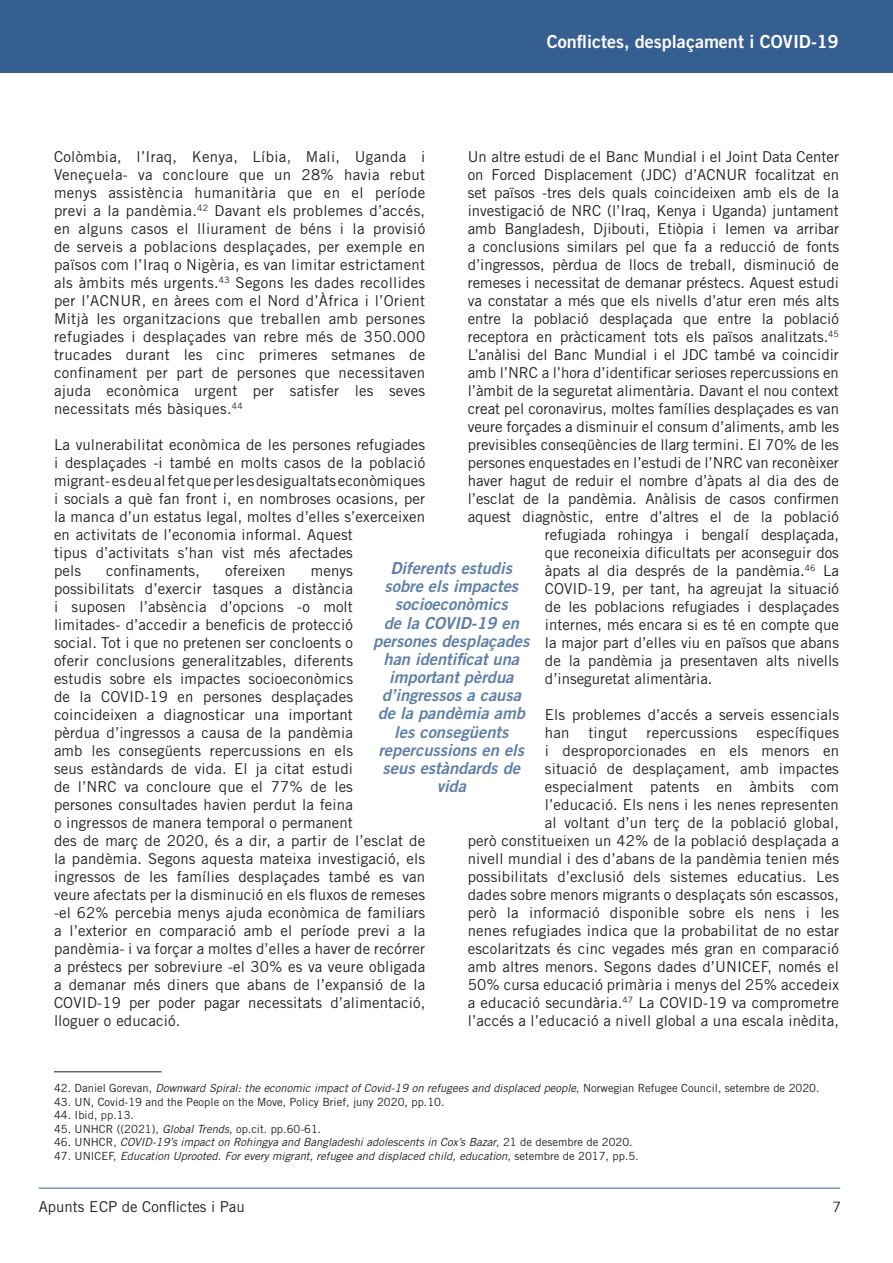
<style>
.page{position:relative;width:893px;height:1263px;background:#fff}
.page>*{position:absolute;margin:0;border:0;box-sizing:border-box;transform-origin:0 0}
.t1{font:18px "Trade Gothic LT Std Bd 2";color:#fff}
.t2{font:16.5px/18.1px "Trade Gothic LT Std Bd 2 Obl";color:#5e7fa7;text-align:center}
.t3{font:15px/18px "Trade Gothic LT Std";letter-spacing:.01em;color:#231f20}
.t4{font:14.25px "Trade Gothic LT Std";color:#231f20}
.t5{font:italic 11.25px "Trade Gothic LT Std";color:#231f20}
.t6{font:11.25px "Trade Gothic LT Std";color:#231f20}
.s1{font-style:normal}
.s2{font-style:italic}
</style>
<div class="page">
<hr style="left:39px;top:1188px;width:801px;height:1px;background:#365f91">
<div style="left:0;top:0;width:893px;height:72px;background:#365f91"></div>
<hr style="left:54px;top:1071px;width:108px;height:1px;background:#231f20">
<p class="t1" style="left:547px;top:30px;width:293px">Conflictes, desplaçament i COVID-19</p>
<p class="t3" style="left:54px;top:147px;width:373px;text-align:justify">Colòmbia, l’Iraq, Kenya, Líbia, Mali, Uganda i Veneçuela- va concloure que un 28% havia rebut menys assistència humanitària que en el període previ a la pandèmia.<sup>42</sup> Davant els problemes d’accés, en alguns casos el lliurament de béns i la provisió de serveis a poblacions desplaçades, per exemple en països com l’Iraq o Nigèria, es van limitar estrictament als àmbits més urgents.<sup>43</sup> Segons les dades recollides per l’ACNUR, en àrees com el Nord d’Àfrica i l’Orient Mitjà les organitzacions que treballen amb persones refugiades i desplaçades van rebre més de 350.000 trucades durant les cinc primeres setmanes de confinament per part de persones que necessitaven ajuda econòmica urgent per satisfer les seves necessitats més bàsiques.<sup>44</sup></p>
<p class="t3" style="left:54px;top:435px;width:373px">La vulnerabilitat econòmica de les persones refugiades i desplaçades -i també en molts casos de la població migrant- es deu al fet que per les desigualtats econòmiques i socials a què fan front i, en nombroses ocasions, per la manca d’un estatus legal, moltes d’elles s’exerceixen en activitats de l’economia informal. Aquest<br>tipus d’activitats s’han vist més afectades<br>pels</p>
<p class="t3" style="left:468px;top:147px;width:373px">Un altre estudi de el Banc Mundial i el Joint Data Center</p>
<p class="t3" style="left:468px;top:165px;width:373px">on Forced Displacement (JDC) d’ACNUR focalitzat en</p>
<p class="t3" style="left:468px;top:183px;width:373px">set països -tres dels quals coincideixen amb els de la</p>
<p class="t3" style="left:468px;top:201px;width:373px">investigació de NRC (l’Iraq, Kenya i Uganda) juntament</p>
<p class="t3" style="left:468px;top:219px;width:373px">amb Bangladesh, Djibouti, Etiòpia i Iemen va arribar</p>
<p class="t3" style="left:468px;top:237px;width:373px">a conclusions similars pel que fa a reducció de fonts</p>
<p class="t3" style="left:468px;top:255px;width:373px">d’ingressos, pèrdua de llocs de treball, disminució de</p>
<p class="t3" style="left:468px;top:273px;width:373px">remeses i necessitat de demanar préstecs. Aquest estudi</p>
<p class="t3" style="left:468px;top:291px;width:373px">va constatar a més que els nivells d’atur eren més alts</p>
<p class="t3" style="left:468px;top:309px;width:373px">entre la població desplaçada que entre la població</p>
<p class="t3" style="left:468px;top:327px;width:373px">receptora en pràcticament tots els països analitzats.<sup>45</sup></p>
<p class="t3" style="left:468px;top:345px;width:373px">L’anàlisi del Banc Mundial i el JDC també va coincidir</p>
<p class="t3" style="left:468px;top:363px;width:373px">amb l’NRC a l’hora d’identificar serioses repercussions en</p>
<p class="t3" style="left:468px;top:381px;width:373px">l’àmbit de la seguretat alimentària. Davant el nou context</p>
<p class="t3" style="left:468px;top:399px;width:373px">creat pel coronavirus, moltes famílies desplaçades es van</p>
<p class="t3" style="left:468px;top:417px;width:373px">veure forçades a disminuir el consum d’aliments, amb les</p>
<p class="t3" style="left:468px;top:435px;width:373px">previsibles conseqüències de llarg termini. El 70% de les</p>
<p class="t3" style="left:468px;top:453px;width:373px">persones enquestades en l’estudi de l’NRC van reconèixer</p>
<p class="t3" style="left:468px;top:471px;width:373px">haver hagut de reduir el nombre d’àpats al dia des de</p>
<p class="t3" style="left:468px;top:489px;width:373px">l’esclat de la pandèmia. Anàlisis de casos confirmen</p>
<p class="t3" style="left:468px;top:507px;width:373px">aquest diagnòstic, entre d’altres el de la població</p>
<p class="t3" style="left:545px;top:525px;width:295px">refugiada rohingya i bengalí desplaçada,</p>
<p class="t3" style="left:545px;top:543px;width:295px">que reconeixia dificultats per aconseguir dos</p>
<p class="t3" style="left:545px;top:561px;width:295px">àpats al dia després de la pandèmia.<sup>46</sup> La</p>
<p class="t3" style="left:545px;top:579px;width:295px">COVID-19, per tant, ha agreujat la situació</p>
<p class="t3" style="left:545px;top:597px;width:295px">de les poblacions refugiades i desplaçades</p>
<p class="t3" style="left:545px;top:615px;width:295px">internes, més encara si es té en compte que</p>
<p class="t3" style="left:545px;top:633px;width:295px">la major part d’elles viu en països que abans</p>
<p class="t3" style="left:545px;top:651px;width:295px">de la pandèmia ja presentaven alts nivells</p>
<p class="t3" style="left:545px;top:669px;width:169px">d’inseguretat alimentària.</p>
<p class="t3" style="left:545px;top:705px;width:295px">Els problemes d’accés a serveis essencials han</p>
<p class="t2" style="left:373px;top:559px;width:158px">Diferents estudis sobre els impactes socioeconòmics<br>de la COVID-19 en persones desplaçades han identificat una important pèrdua d’ingressos a causa de la pandèmia amb les consegüents repercussions en els seus estàndards de vida</p>
<p class="t3" style="left:106px;top:561px;width:95px">confinaments,</p>
<p class="t3" style="left:225px;top:561px;width:62px">ofereixen</p>
<p class="t3" style="left:54px;top:561px;width:373px;text-indent:257px">menys possibilitats d’exercir tasques a distància<br>i suposen l’absència d’opcions -o molt<br>limitades- d’accedir a beneficis de protecció<br>social. Tot i que no pretenen ser concloents o<br>oferir conclusions generalitzables, diferents<br>estudis sobre els impactes socioeconòmics<br>de la COVID-19 en persones desplaçades coincideixen a diagnosticar una important<br>pèrdua d’ingressos a causa de la pandèmia<br>amb les consegüents repercussions en els<br>seus estàndards de vida. El ja citat estudi<br>de l’NRC va concloure que el 77% de les<br>persones consultades havien perdut la feina<br>o ingressos de manera temporal o permanent<br>des de març de 2020, és a dir, a partir de l’esclat de la pandèmia. Segons aquesta mateixa investigació, els ingressos de les famílies desplaçades també es van veure afectats per la disminució en els fluxos de remeses -el 62% percebia menys ajuda econòmica de familiars a l’exterior en comparació amb el període previ a la pandèmia- i va forçar a moltes d’elles a haver de recórrer a préstecs per sobreviure -el 30% es va veure obligada a demanar més diners que abans de l’expansió de la COVID-19 per poder pagar necessitats d’alimentació, lloguer o educació.</p>
<p class="t3" style="left:468px;top:723px;width:373px;text-align:right">específiques<br>i desproporcionades en els menors en<br>situació de desplaçament, amb impactes especialment patents en àmbits com<br>l’educació. Els nens i les nenes representen<br>al voltant d’un terç de la població global,<br>però constitueixen un 42% de la població desplaçada a nivell mundial i des d’abans de la pandèmia tenien més possibilitats d’exclusió dels sistemes educatius. Les dades sobre menors migrants o desplaçats són escassos, però la informació disponible sobre els nens i les nenes refugiades indica que la probabilitat de no estar escolaritzats és cinc vegades més gran en comparació amb altres menors. Segons dades d’UNICEF, només el 50% cursa educació primària i menys del 25% accedeix a educació secundària.<sup>47</sup> La COVID-19 va comprometre l’accés a l’educació a nivell global a una escala inèdita,</p>
<p class="t3" style="left:588px;top:723px;width:41px">tingut</p>
<p class="t3" style="left:647px;top:723px;width:92px">repercussions</p>
<p class="t5" style="left:54px;top:1081px;width:767px"><span class="s1">42. Daniel Gorevan,</span> Downward Spiral: the economic impact of Covid-19 on refugees and displaced people<span class="s1">, Norwegian Refugee Council, setembre de 2020.</span></p>
<p class="t6" style="left:54px;top:1095px;width:392px">43. UN, Covid-19 and the People on the Move, Policy Brief, juny 2020, pp.10.</p>
<p class="t6" style="left:54px;top:1108px;width:81px">44. Ibid, pp.13.</p>
<p class="t6" style="left:54px;top:1122px;width:269px">45. UNHCR ((2021), <span class="s2">Global Trends</span>, op.cit. pp.60-61.</p>
<p class="t5" style="left:54px;top:1135px;width:580px"><span class="s1">46. UNHCR,</span> COVID-19’s impact on Rohingya and Bangladeshi adolescents in Cox’s Bazar<span class="s1">, 21 de desembre de 2020.</span></p>
<p class="t5" style="left:54px;top:1149px;width:586px"><span class="s1">47. UNICEF,</span> Education Uprooted. For every migrant, refugee and displaced child, education, <span class="s1">setembre de 2017, pp.5.</span></p>
<p class="t3" style="left:39px;top:1197px;width:208px">Apunts ECP de Conflictes i Pau</p>
<p class="t4" style="left:832px;top:1198px;width:10px">7</p>
</div>
